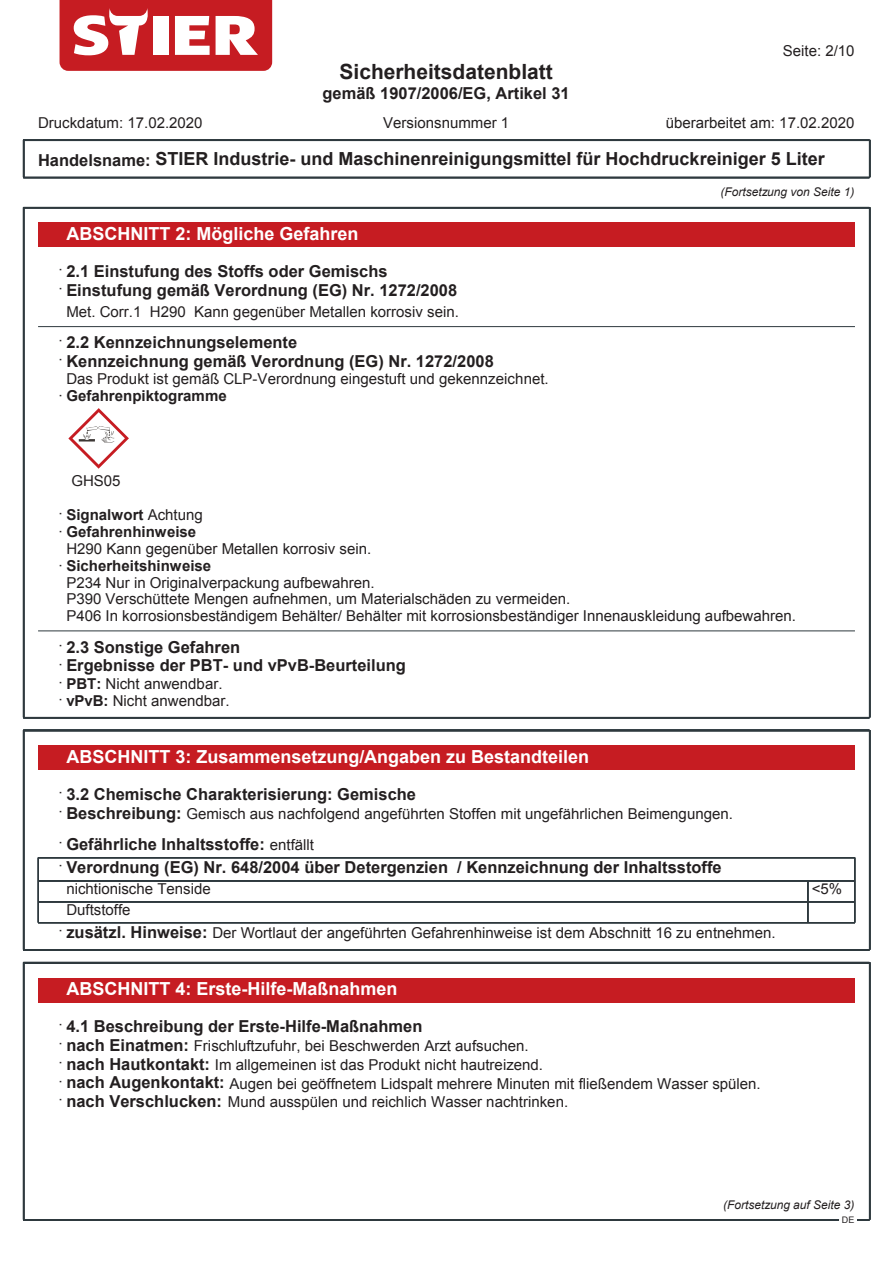
<style>
.page{position:relative;width:893px;height:1263px;background:#fff}
.page>*{position:absolute;margin:0;border:0;box-sizing:border-box;transform-origin:0 0}
.t1{font:700 21px "Arial";color:#231f20}
.t2{font:700 18px "Arial";color:#fff}
.t3{font:700 18px "Arial";color:#231f20}
.t4{font:700 16.5px/18.8px "Arial";color:#231f20}
.t5{font:15px/18.8px "Arial";color:#231f20}
.t6{font:700 15px "Arial";color:#231f20}
.t7{font:italic 12px "Arial";color:#231f20}
.t8{font:9px "Arial";color:#231f20}
.s1{font-size:16.5px}
.s2{font-weight:400;font-size:15px}
.s3{font-weight:700}
.s4{font-weight:400}
.s5{font-weight:700;font-size:16.5px}
</style>
<div class="page">
<div style="left:38px;top:222px;width:816px;height:25px;background:#c61c22"></div>
<div style="left:38px;top:745px;width:816px;height:25px;background:#c61c22"></div>
<div style="left:38px;top:978px;width:816px;height:25px;background:#c61c22"></div>
<svg style="left:60px;top:0;width:212px;height:71px"></svg>
<hr style="left:23px;top:140px;width:846px;height:1px;background:#2e393e">
<hr style="left:23px;top:177px;width:846px;height:1px;background:#2e393e">
<hr style="left:23px;top:178px;width:846px;height:1px;background:#2e393e">
<hr style="left:23px;top:140px;width:1px;height:37px;background:#2e393e">
<hr style="left:869px;top:140px;width:1px;height:37px;background:#2e393e">
<hr style="left:24px;top:140px;width:1px;height:37px;background:#2e393e">
<hr style="left:870px;top:140px;width:1px;height:37px;background:#2e393e">
<hr style="left:38px;top:326px;width:817px;height:1px;background:#2e393e">
<hr style="left:38px;top:631px;width:817px;height:1px;background:#2e393e">
<hr style="left:23px;top:207px;width:846px;height:1px;background:#2e393e">
<hr style="left:23px;top:208px;width:846px;height:1px;background:#2e393e">
<hr style="left:23px;top:717px;width:846px;height:1px;background:#2e393e">
<hr style="left:23px;top:718px;width:846px;height:1px;background:#2e393e">
<hr style="left:23px;top:207px;width:1px;height:510px;background:#2e393e">
<hr style="left:869px;top:207px;width:1px;height:510px;background:#2e393e">
<hr style="left:24px;top:207px;width:1px;height:510px;background:#2e393e">
<hr style="left:870px;top:207px;width:1px;height:510px;background:#2e393e">
<hr style="left:38px;top:857px;width:817px;height:1px;background:#2e393e">
<hr style="left:38px;top:858px;width:817px;height:1px;background:#2e393e">
<hr style="left:38px;top:880px;width:817px;height:1px;background:#2e393e">
<hr style="left:38px;top:881px;width:817px;height:1px;background:#2e393e">
<hr style="left:38px;top:901px;width:817px;height:1px;background:#2e393e">
<hr style="left:38px;top:902px;width:817px;height:1px;background:#2e393e">
<hr style="left:38px;top:922px;width:817px;height:1px;background:#2e393e">
<hr style="left:38px;top:923px;width:817px;height:1px;background:#2e393e">
<svg style="left:38px;top:859px;width:1px;height:63px"></svg>
<svg style="left:854px;top:858px;width:2px;height:65px"></svg>
<svg style="left:807px;top:882px;width:1px;height:40px"></svg>
<hr style="left:23px;top:730px;width:846px;height:1px;background:#2e393e">
<hr style="left:23px;top:731px;width:846px;height:1px;background:#2e393e">
<hr style="left:23px;top:949px;width:846px;height:1px;background:#2e393e">
<hr style="left:23px;top:950px;width:846px;height:1px;background:#2e393e">
<hr style="left:23px;top:730px;width:1px;height:220px;background:#2e393e">
<hr style="left:869px;top:730px;width:1px;height:220px;background:#2e393e">
<hr style="left:24px;top:730px;width:1px;height:220px;background:#2e393e">
<hr style="left:870px;top:730px;width:1px;height:220px;background:#2e393e">
<hr style="left:23px;top:962px;width:846px;height:1px;background:#2e393e">
<hr style="left:23px;top:963px;width:846px;height:1px;background:#2e393e">
<hr style="left:23px;top:1219px;width:846px;height:1px;background:#2e393e">
<hr style="left:23px;top:1220px;width:846px;height:1px;background:#2e393e">
<svg style="left:839px;top:1219px;width:18px;height:2px"></svg>
<hr style="left:23px;top:962px;width:1px;height:258px;background:#2e393e">
<hr style="left:869px;top:962px;width:1px;height:258px;background:#2e393e">
<hr style="left:24px;top:962px;width:1px;height:258px;background:#2e393e">
<hr style="left:870px;top:962px;width:1px;height:258px;background:#2e393e">
<svg style="left:68px;top:408px;width:61px;height:61px"></svg>
<h1 class="t1" style="left:339px;top:58px;width:215px">Sicherheitsdatenblatt</h1>
<p class="t4" style="left:322px;top:84px;width:249px">gemäß 1907/2006/EG, Artikel 31</p>
<p class="t5" style="left:783px;top:41px;width:73px">Seite: 2/10</p>
<p class="t5" style="left:38px;top:114px;width:166px">Druckdatum: 17.02.2020</p>
<p class="t5" style="left:383px;top:114px;width:128px">Versionsnummer 1</p>
<p class="t5" style="left:666px;top:114px;width:190px">überarbeitet am: 17.02.2020</p>
<p class="t3" style="left:38px;top:147px;width:788px"><span class="s1">Handelsname:</span> STIER Industrie- und Maschinenreinigungsmittel für Hochdruckreiniger 5 Liter</p>
<p class="t7" style="left:720px;top:184px;width:135px">(Fortsetzung von Seite 1)</p>
<p class="t2" style="left:66px;top:222px;width:294px">ABSCHNITT 2: Mögliche Gefahren</p>
<p class="t4" style="left:58px;top:262px;width:401px"><span class="s2">·</span> 2.1 Einstufung des Stoffs oder Gemischs<br><span class="s2">·</span> Einstufung gemäß Verordnung (EG) Nr. 1272/2008</p>
<p class="t5" style="left:66px;top:302px;width:394px">Met. Corr.1 H290 Kann gegenüber Metallen korrosiv sein.</p>
<p class="t4" style="left:58px;top:334px;width:437px"><span class="s2">·</span> 2.2 Kennzeichnungselemente<br><span class="s2">·</span> Kennzeichnung gemäß Verordnung (EG) Nr. 1272/2008</p>
<p class="t5" style="left:58px;top:370px;width:492px;line-height:17.2px;text-indent:8px">Das Produkt ist gemäß CLP-Verordnung eingestuft und gekennzeichnet. · <span class="s3">Gefahrenpiktogramme</span></p>
<p class="t5" style="left:71px;top:471px;width:51px">GHS05</p>
<p class="t6" style="left:58px;top:505px;width:146px"><span class="s4">·</span> Signalwort <span class="s4">Achtung</span></p>
<p class="t6" style="left:58px;top:522px;width:140px"><span class="s4">·</span> Gefahrenhinweise</p>
<p class="t5" style="left:66px;top:539px;width:306px">H290 Kann gegenüber Metallen korrosiv sein.</p>
<p class="t6" style="left:58px;top:556px;width:155px"><span class="s4">·</span> Sicherheitshinweise</p>
<p class="t5" style="left:66px;top:573px;width:310px">P234 Nur in Originalverpackung aufbewahren.</p>
<p class="t5" style="left:66px;top:590px;width:505px">P390 Verschüttete Mengen aufnehmen, um Materialschäden zu vermeiden.</p>
<p class="t5" style="left:66px;top:607px;width:731px">P406 In korrosionsbeständigem Behälter/ Behälter mit korrosionsbeständiger Innenauskleidung aufbewahren.</p>
<p class="t4" style="left:58px;top:638px;width:349px"><span class="s2">·</span> 2.3 Sonstige Gefahren<br><span class="s2">·</span> Ergebnisse der PBT- und vPvB-Beurteilung</p>
<p class="t5" style="left:58px;top:675px;width:173px;line-height:17.1px">· <span class="s3">PBT:</span> Nicht anwendbar. · <span class="s3">vPvB:</span> Nicht anwendbar.</p>
<p class="t2" style="left:66px;top:745px;width:524px">ABSCHNITT 3: Zusammensetzung/Angaben zu Bestandteilen</p>
<p class="t4" style="left:58px;top:785px;width:359px"><span class="s2">·</span> 3.2 Chemische Charakterisierung: Gemische</p>
<p class="t5" style="left:58px;top:804px;width:676px">· <span class="s5">Beschreibung:</span> Gemisch aus nachfolgend angeführten Stoffen mit ungefährlichen Beimengungen.</p>
<p class="t4" style="left:58px;top:833px;width:665px;line-height:23px"><span class="s2">·</span> Gefährliche Inhaltsstoffe: <span class="s2">entfällt<br>·</span> Verordnung (EG) Nr. 648/2004 über Detergenzien / Kennzeichnung der Inhaltsstoffe</p>
<p class="t5" style="left:66px;top:880px;width:146px">nichtionische Tenside</p>
<p class="t5" style="left:812px;top:880px;width:32px">&lt;5%</p>
<p class="t5" style="left:58px;top:898px;width:719px;line-height:23px;text-indent:8px">Duftstoffe<br>· <span class="s5">zusätzl. Hinweise:</span> Der Wortlaut der angeführten Gefahrenhinweise ist dem Abschnitt 16 zu entnehmen.</p>
<p class="t2" style="left:66px;top:977px;width:333px">ABSCHNITT 4: Erste-Hilfe-Maßnahmen</p>
<p class="t4" style="left:58px;top:1017px;width:366px"><span class="s2">·</span> 4.1 Beschreibung der Erste-Hilfe-Maßnahmen</p>
<p class="t5" style="left:58px;top:1037px;width:704px">· <span class="s5">nach Einatmen:</span> Frischluftzufuhr, bei Beschwerden Arzt aufsuchen.<br>· <span class="s5">nach Hautkontakt:</span> Im allgemeinen ist das Produkt nicht hautreizend.<br>· <span class="s5">nach Augenkontakt:</span> Augen bei geöffnetem Lidspalt mehrere Minuten mit fließendem Wasser spülen. · <span class="s5">nach Verschlucken:</span> Mund ausspülen und reichlich Wasser nachtrinken.</p>
<p class="t7" style="left:723px;top:1197px;width:133px">(Fortsetzung auf Seite 3)</p>
<p class="t8" style="left:842px;top:1214px;width:14px">DE</p>
</div>
